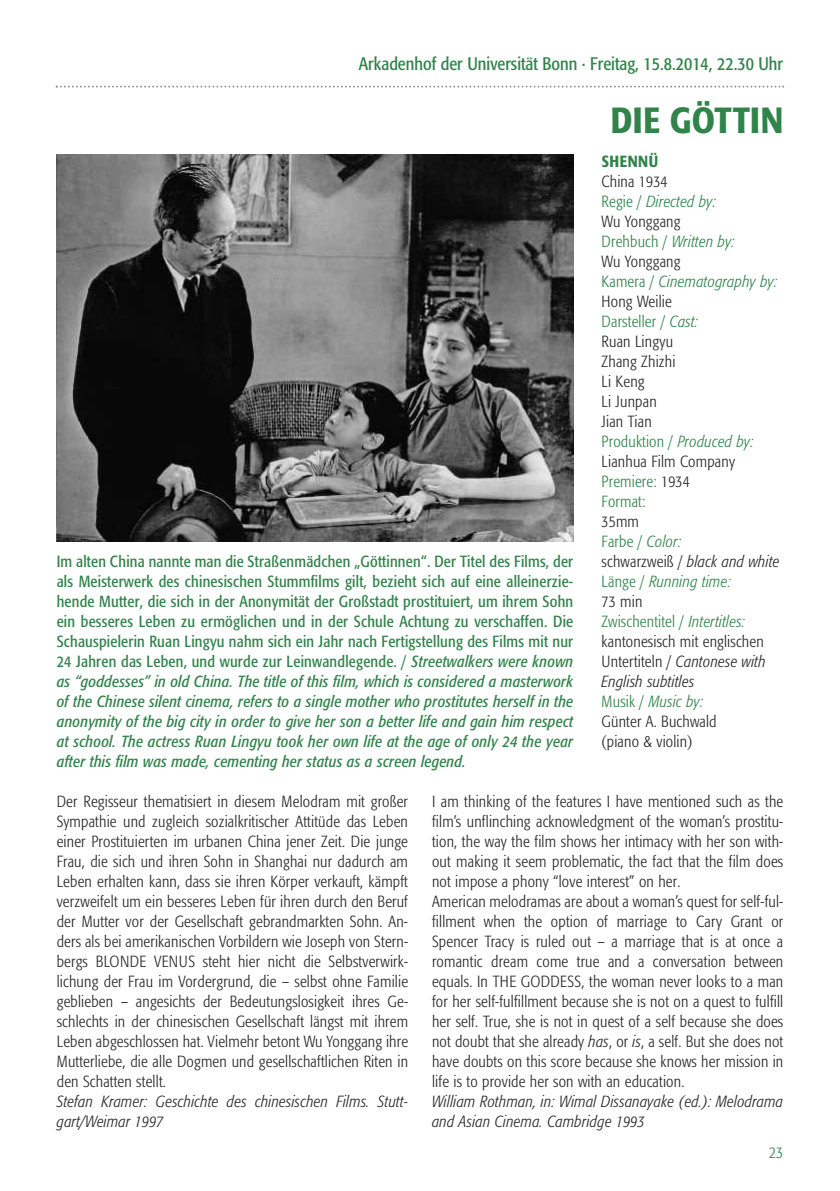
<style>
.page{position:relative;width:840px;height:1191px;background:#fff}
.page>*{position:absolute;margin:0;border:0;box-sizing:border-box;transform-origin:0 0}
.t1{font:500 condensed 36px "Formata Pro";letter-spacing:.01em;color:#31834a}
.t2{font:condensed 18px "Formata Pro";color:#31834a}
.t3{font:300 condensed 16px/20px "Formata Pro";letter-spacing:.015em;color:#272627}
.t4{font:condensed 16px/20px "Formata Pro";letter-spacing:.015em;color:#31834a;text-align:justify}
.t5{font:italic 300 condensed 16px/20px "Formata Pro";letter-spacing:.015em;color:#272627}
.t6{font:500 condensed 16px "Formata Pro";letter-spacing:.035em;color:#31834a}
.t7{font:300 condensed 16px "Formata Pro";color:#31834a}
.s1{font-style:italic}
.s2{color:#31834a}
.s3{font-style:italic;color:#31834a}
</style>
<div class="page">
<svg style="left:56px;top:86px;width:727px;height:2px"></svg>
<img style="left:57px;top:155px;width:516px;height:387px">
<p class="t2" style="left:359px;top:57px;width:425px">arkadenhof der universität bonn · freitag, 15.8.2014, 22.30 uhr</p>
<p class="t4" style="left:57px;top:553px;width:517px">Im alten china nannte man die straßenmädchen „göttinnen“. Der titel des films, der als Meisterwerk des chinesischen stummfilms gilt, bezieht sich auf eine alleinerzie&shy;hende Mutter, die sich in der anonymität der großstadt prostituiert, um ihrem sohn ein besseres leben zu ermöglichen und in der schule achtung zu verschaffen. Die schauspielerin ruan lingyu nahm sich ein Jahr nach fertigstellung des films mit nur 24 Jahren das leben, und wurde zur leinwandlegende. / <span class="s1">Streetwalkers were known as “goddesses” in old China. The title of this film, which is considered a masterwork of the Chinese silent cinema, refers to a single mother who prostitutes herself in the anonymity of the big city in order to give her son a better life and gain him respect at school. The actress Ruan Lingyu took her own life at the age of only 24 the year after this film was made, cementing her status as a screen legend.</span></p>
<h1 class="t1" style="left:610px;top:106px;width:174px">DIE GÖTTIN</h1>
<p class="t6" style="left:601px;top:155px;width:58px">SHENNÜ</p>
<p class="t3" style="left:601px;top:173px;width:177px">China 1934<br><span class="s2">Regie /</span> <span class="s3">Directed by:<br></span>Wu Yonggang<br><span class="s2">Drehbuch /</span> <span class="s3">Written by:<br></span>Wu Yonggang<br><span class="s2">Kamera /</span> <span class="s3">Cinematography by:<br></span>Hong Weilie<br><span class="s2">Darsteller /</span> <span class="s3">Cast:<br></span>Ruan Lingyu<br>Zhang Zhizhi<br>Li Keng<br>Li Junpan<br>Jian Tian<br><span class="s2">Produktion /</span> <span class="s3">Produced by:<br></span>Lianhua Film Company<br><span class="s2">Premiere:</span> 1934<br><span class="s2">Format:</span></p>
<p class="t3" style="left:601px;top:513px;width:179px">35mm<br><span class="s2">Farbe /</span> <span class="s3">Color:<br></span>schwarzweiß / <span class="s1">black and white<br></span><span class="s2">Länge /</span> <span class="s3">Running time:<br></span>73 min<br><span class="s2">Zwischentitel /</span> <span class="s3">Intertitles: </span>kantonesisch mit englischen<br>Untertiteln / <span class="s1">Cantonese with<br>English subtitles<br></span><span class="s2">Musik /</span> <span class="s3">Music by:<br></span>Günter A. Buchwald<br>(piano &amp; violin)</p>
<p class="t3" style="left:57px;top:792px;width:352px;text-align:justify">Der Regisseur thematisiert in diesem Melodram mit großer Sympathie und zugleich sozialkritischer Attitüde das Leben einer Prostituierten im urbanen China jener Zeit. Die junge Frau, die sich und ihren Sohn in Shanghai nur dadurch am Leben erhalten kann, dass sie ihren Körper verkauft, kämpft verzweifelt um ein besseres Leben für ihren durch den Beruf der Mutter vor der Gesellschaft gebrandmarkten Sohn. An&shy;ders als bei amerikanischen Vorbildern wie Joseph von Stern&shy;bergs BLONDE VENUS steht hier nicht die Selbstverwirk&shy;lichung der Frau im Vordergrund, die – selbst ohne Familie geblieben – angesichts der Bedeutungslosigkeit ihres Ge&shy;schlechts in der chinesischen Gesellschaft längst mit ihrem Leben abgeschlossen hat. Vielmehr betont Wu Yonggang ihre Mutterliebe, die alle Dogmen und gesellschaftlichen Riten in den Schatten stellt.</p>
<p class="t5" style="left:57px;top:1092px;width:352px">Stefan Kramer: Geschichte des chinesischen Films. Stutt&shy;gart/Weimar 1997</p>
<p class="t3" style="left:432px;top:792px;width:352px">I am thinking of the features I have mentioned such as the film’s unflinching acknowledgment of the woman’s prostitu&shy;tion, the way the film shows her intimacy with her son with&shy;out making it seem problematic, the fact that the film does not impose a phony “love interest” on her.<br>American melodramas are about a woman’s quest for self-ful&shy;fillment when the option of marriage to Cary Grant or Spencer Tracy is ruled out – a marriage that is at once a romantic dream come true and a conversation between equals. In THE GODDESS, the woman never looks to a man for her self-fulfillment because she is not on a quest to fulfill her self. True, she is not in quest of a self because she does not doubt that she already <span class="s1">has</span>, or <span class="s1">is</span>, a self. But she does not have doubts on this score because she knows her mission in life is to provide her son with an education.</p>
<p class="t5" style="left:432px;top:1092px;width:352px">William Rothman, in: Wimal Dissanayake (ed.): Melodrama and Asian Cinema. Cambridge 1993</p>
<p class="t7" style="left:768px;top:1145px;width:16px">23</p>
</div>
